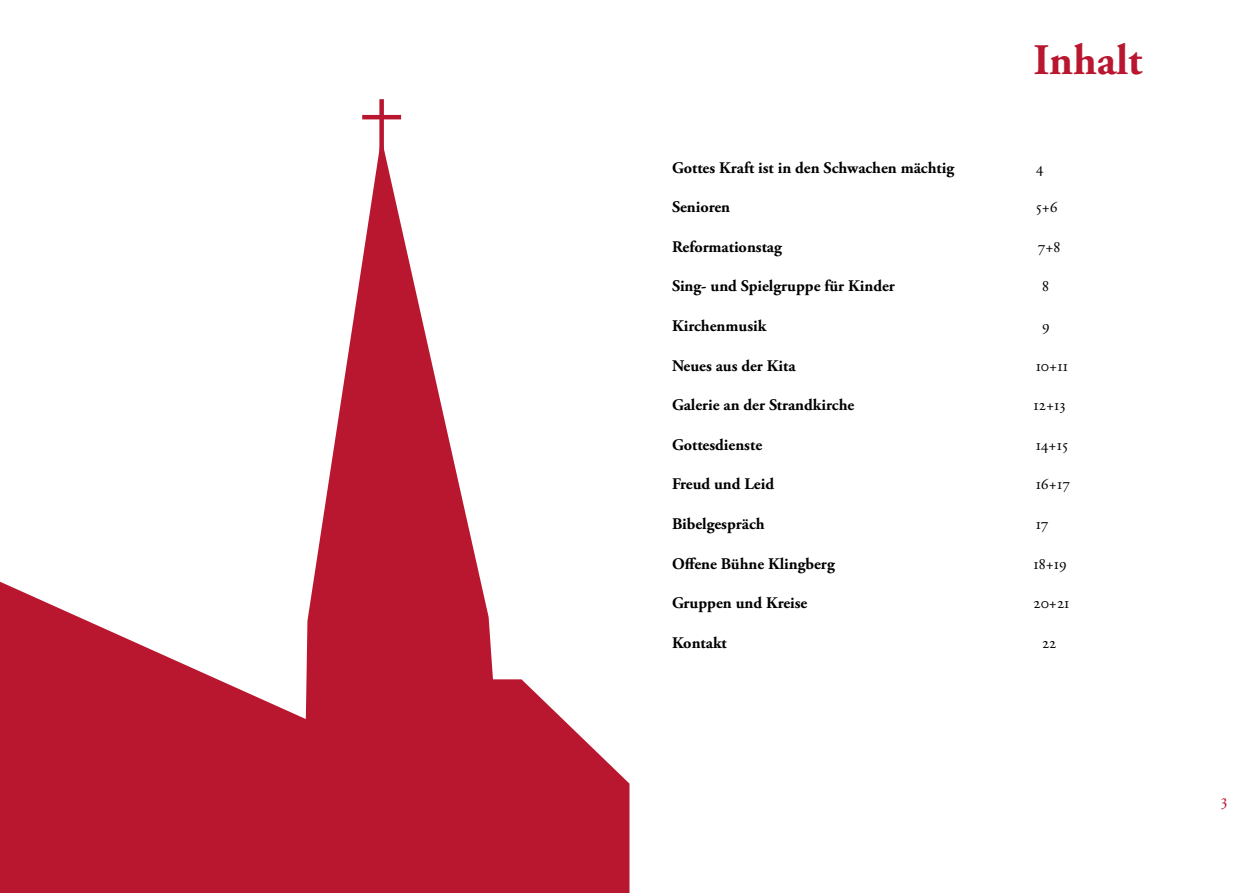
<style>
.page{position:relative;width:1259px;height:893px;background:#fff}
.page>*{position:absolute;margin:0;border:0;box-sizing:border-box;transform-origin:0 0}
.t1{font:700 43.5px "Adobe Garamond Pro";color:#b91730}
.t2{font:17.7px "Adobe Garamond Pro";color:#b91730}
.t3{font:700 16.2px "Adobe Garamond Pro";color:#000}
.t4{font:16.2px "Adobe Garamond Pro";color:#000}
</style>
<div class="page">
<div style="left:379px;top:99px;width:5px;height:157px;background:#b91730"></div>
<svg style="left:0;top:131px;width:630px;height:762px"></svg>
<hr style="left:362px;top:115px;width:39px;height:4px;background:#b91730">
<p class="t3" style="left:672px;top:158px;width:284px">Gottes Kraft ist in den Schwachen mächtig</p>
<p class="t3" style="left:672px;top:198px;width:60px">Senioren</p>
<p class="t3" style="left:672px;top:237px;width:111px">Reformationstag</p>
<p class="t3" style="left:672px;top:277px;width:224px">Sing- und Spielgruppe für Kinder</p>
<p class="t3" style="left:672px;top:316px;width:96px">Kirchenmusik</p>
<p class="t3" style="left:672px;top:356px;width:125px">Neues aus der Kita</p>
<p class="t3" style="left:672px;top:396px;width:184px">Galerie an der Strandkirche</p>
<p class="t3" style="left:672px;top:435px;width:92px">Gottesdienste</p>
<p class="t3" style="left:672px;top:475px;width:104px">Freud und Leid</p>
<p class="t3" style="left:672px;top:514px;width:94px">Bibelgespräch</p>
<p class="t3" style="left:672px;top:554px;width:164px">Offene Bühne Klingberg</p>
<p class="t3" style="left:672px;top:593px;width:137px">Gruppen und Kreise</p>
<p class="t3" style="left:672px;top:633px;width:56px">Kontakt</p>
<h1 class="t1" style="left:1033px;top:35px;width:110px">Inhalt</h1>
<p class="t4" style="left:1035px;top:158px;width:9px">4</p>
<p class="t4" style="left:1035px;top:197px;width:24px">5+6</p>
<p class="t4" style="left:1037px;top:237px;width:24px">7+8</p>
<p class="t4" style="left:1042px;top:277px;width:8px">8</p>
<p class="t4" style="left:1042px;top:316px;width:9px">9</p>
<p class="t4" style="left:1035px;top:356px;width:34px">10+11</p>
<p class="t4" style="left:1033px;top:395px;width:34px">12+13</p>
<p class="t4" style="left:1035px;top:435px;width:34px">14+15</p>
<p class="t4" style="left:1035px;top:475px;width:36px">16+17</p>
<p class="t4" style="left:1035px;top:514px;width:14px">17</p>
<p class="t4" style="left:1033px;top:554px;width:35px">18+19</p>
<p class="t4" style="left:1033px;top:593px;width:37px">20+21</p>
<p class="t4" style="left:1042px;top:633px;width:16px">22</p>
<p class="t2" style="left:1220px;top:790px;width:8px">3</p>
</div>
